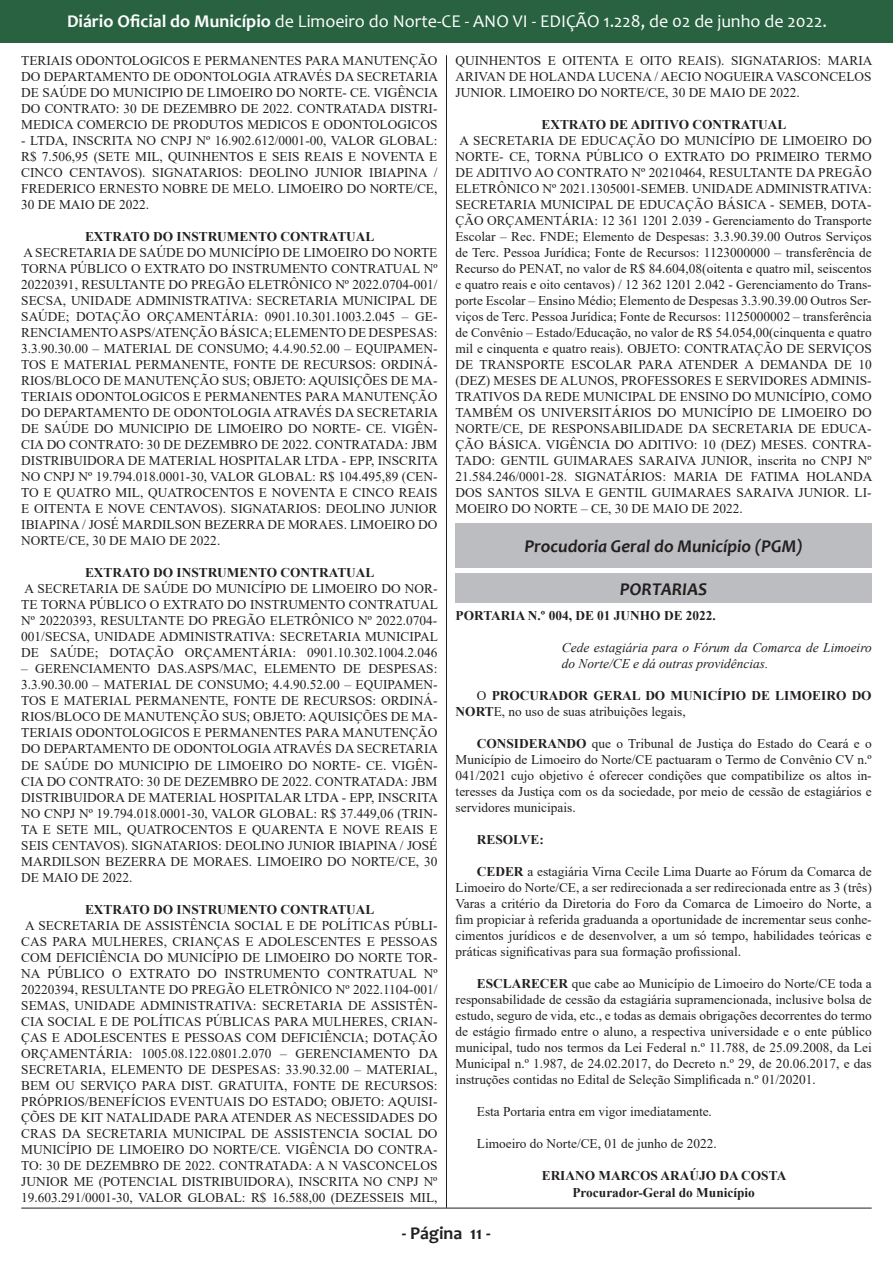
<style>
.page{position:relative;width:893px;height:1263px;background:#fff}
.page>*{position:absolute;margin:0;border:0;box-sizing:border-box;transform-origin:0 0}
.t1{font:18px "Candara";color:#fff}
.t2{font:italic 700 18px "Candara";color:#231f20}
.t3{font:700 18px "Candara";color:#231f20}
.t4{font:13.35px/16px "Times New Roman";color:#231f20;text-align:justify}
.t5{font:700 13.35px/16px "Times New Roman";color:#231f20}
.t6{font:italic 13.35px/16px "Times New Roman";color:#231f20}
.s1{font-weight:700}
.s2{font-weight:400}
</style>
<div class="page">
<div style="left:0;top:0;width:892px;height:42px;background:#286240"></div>
<hr style="left:446px;top:55px;width:1px;height:1153px;background:#231f20">
<hr style="left:21px;top:1208px;width:851px;height:1px;background:#231f20">
<div style="left:455px;top:523px;width:417px;height:44px;background:#bcbdc0"></div>
<div style="left:455px;top:574px;width:417px;height:29px;background:#bcbdc0"></div>
<h1 class="t1" style="left:67px;top:10px;width:761px"><span class="s1">Diário Oficial do Município</span> de Limoeiro do Norte-CE - ANO VI - EDIÇÃO 1.228, de 02 de junho de 2022.</h1>
<p class="t4" style="left:21px;top:52px;width:418px">TERIAIS ODONTOLOGICOS E PERMANENTES PARA MANUTENÇÃO DO DEPARTAMENTO DE ODONTOLOGIA ATRAVÉS DA SECRETARIA DE SAÚDE DO MUNICIPIO DE LIMOEIRO DO NORTE- CE. VIGÊNCIA DO CONTRATO: 30 DE DEZEMBRO DE 2022. CONTRATADA DISTRI-MEDICA COMERCIO DE PRODUTOS MEDICOS E ODONTOLOGICOS</p>
<p class="t4" style="left:21px;top:132px;width:418px">- LTDA, INSCRITA NO CNPJ Nº 16.902.612/0001-00, VALOR GLOBAL:<br>R$ 7.506,95 (SETE MIL, QUINHENTOS E SEIS REAIS E NOVENTA E CINCO CENTAVOS). SIGNATARIOS: DEOLINO JUNIOR IBIAPINA / FREDERICO ERNESTO NOBRE DE MELO. LIMOEIRO DO NORTE/CE, 30 DE MAIO DE 2022.</p>
<p class="t5" style="left:85px;top:228px;width:291px">EXTRATO DO INSTRUMENTO CONTRATUAL</p>
<p class="t4" style="left:21px;top:244px;width:418px">A SECRETARIA DE SAÚDE DO MUNICÍPIO DE LIMOEIRO DO NORTE TORNA PÚBLICO O EXTRATO DO INSTRUMENTO CONTRATUAL Nº 20220391, RESULTANTE DO PREGÃO ELETRÔNICO Nº 2022.0704-001/ SECSA, UNIDADE ADMINISTRATIVA: SECRETARIA MUNICIPAL DE SAÚDE; DOTAÇÃO ORÇAMENTÁRIA: 0901.10.301.1003.2.045 – GE-RENCIAMENTO ASPS/ATENÇÃO BÁSICA; ELEMENTO DE DESPESAS:<br>3.3.90.30.00 – MATERIAL DE CONSUMO; 4.4.90.52.00 – EQUIPAMEN-TOS E MATERIAL PERMANENTE, FONTE DE RECURSOS: ORDINÁ-RIOS/BLOCO DE MANUTENÇÃO SUS; OBJETO: AQUISIÇÕES DE MA-TERIAIS ODONTOLOGICOS E PERMANENTES PARA MANUTENÇÃO DO DEPARTAMENTO DE ODONTOLOGIA ATRAVÉS DA SECRETARIA DE SAÚDE DO MUNICIPIO DE LIMOEIRO DO NORTE- CE. VIGÊN-CIA DO CONTRATO: 30 DE DEZEMBRO DE 2022. CONTRATADA: JBM DISTRIBUIDORA DE MATERIAL HOSPITALAR LTDA - EPP, INSCRITA NO CNPJ Nº 19.794.018.0001-30, VALOR GLOBAL: R$ 104.495,89 (CEN-TO E QUATRO MIL, QUATROCENTOS E NOVENTA E CINCO REAIS E OITENTA E NOVE CENTAVOS). SIGNATARIOS: DEOLINO JUNIOR IBIAPINA / JOSÉ MARDILSON BEZERRA DE MORAES. LIMOEIRO DO NORTE/CE, 30 DE MAIO DE 2022.</p>
<p class="t5" style="left:85px;top:564px;width:291px">EXTRATO DO INSTRUMENTO CONTRATUAL</p>
<p class="t4" style="left:21px;top:580px;width:418px">A SECRETARIA DE SAÚDE DO MUNICÍPIO DE LIMOEIRO DO NOR-TE TORNA PÚBLICO O EXTRATO DO INSTRUMENTO CONTRATUAL Nº 20220393, RESULTANTE DO PREGÃO ELETRÔNICO Nº 2022.0704- 001/SECSA, UNIDADE ADMINISTRATIVA: SECRETARIA MUNICIPAL DE SAÚDE; DOTAÇÃO ORÇAMENTÁRIA: 0901.10.302.1004.2.046</p>
<p class="t4" style="left:21px;top:660px;width:418px">– GERENCIAMENTO DAS.ASPS/MAC, ELEMENTO DE DESPESAS:<br>3.3.90.30.00 – MATERIAL DE CONSUMO; 4.4.90.52.00 – EQUIPAMEN-TOS E MATERIAL PERMANENTE, FONTE DE RECURSOS: ORDINÁ-RIOS/BLOCO DE MANUTENÇÃO SUS; OBJETO: AQUISIÇÕES DE MA-TERIAIS ODONTOLOGICOS E PERMANENTES PARA MANUTENÇÃO DO DEPARTAMENTO DE ODONTOLOGIA ATRAVÉS DA SECRETARIA DE SAÚDE DO MUNICIPIO DE LIMOEIRO DO NORTE- CE. VIGÊN-CIA DO CONTRATO: 30 DE DEZEMBRO DE 2022. CONTRATADA: JBM DISTRIBUIDORA DE MATERIAL HOSPITALAR LTDA - EPP, INSCRITA NO CNPJ Nº 19.794.018.0001-30, VALOR GLOBAL: R$ 37.449,06 (TRIN-TA E SETE MIL, QUATROCENTOS E QUARENTA E NOVE REAIS E SEIS CENTAVOS). SIGNATARIOS: DEOLINO JUNIOR IBIAPINA / JOSÉ MARDILSON BEZERRA DE MORAES. LIMOEIRO DO NORTE/CE, 30<br>DE MAIO DE 2022.</p>
<p class="t5" style="left:85px;top:901px;width:291px">EXTRATO DO INSTRUMENTO CONTRATUAL</p>
<p class="t4" style="left:21px;top:917px;width:418px">A SECRETARIA DE ASSISTÊNCIA SOCIAL E DE POLÍTICAS PÚBLI-CAS PARA MULHERES, CRIANÇAS E ADOLESCENTES E PESSOAS COM DEFICIÊNCIA DO MUNICÍPIO DE LIMOEIRO DO NORTE TOR-NA PÚBLICO O EXTRATO DO INSTRUMENTO CONTRATUAL Nº 20220394, RESULTANTE DO PREGÃO ELETRÔNICO Nº 2022.1104-001/ SEMAS, UNIDADE ADMINISTRATIVA: SECRETARIA DE ASSISTÊN-CIA SOCIAL E DE POLÍTICAS PÚBLICAS PARA MULHERES, CRIAN-ÇAS E ADOLESCENTES E PESSOAS COM DEFICIÊNCIA; DOTAÇÃO ORÇAMENTÁRIA: 1005.08.122.0801.2.070 – GERENCIAMENTO DA SECRETARIA, ELEMENTO DE DESPESAS: 33.90.32.00 – MATERIAL, BEM OU SERVIÇO PARA DIST. GRATUITA, FONTE DE RECURSOS:<br>PRÓPRIOS/BENEFÍCIOS EVENTUAIS DO ESTADO; OBJETO: AQUISI-ÇÕES DE KIT NATALIDADE PARA ATENDER AS NECESSIDADES DO CRAS DA SECRETARIA MUNICIPAL DE ASSISTENCIA SOCIAL DO MUNICÍPIO DE LIMOEIRO DO NORTE/CE. VIGÊNCIA DO CONTRA-TO: 30 DE DEZEMBRO DE 2022. CONTRATADA: A N VASCONCELOS JUNIOR ME (POTENCIAL DISTRIBUIDORA), INSCRITA NO CNPJ Nº 19.603.291/0001-30, VALOR GLOBAL: R$ 16.588,00 (DEZESSEIS MIL,</p>
<p class="t4" style="left:455px;top:52px;width:418px">QUINHENTOS E OITENTA E OITO REAIS). SIGNATARIOS: MARIA ARIVAN DE HOLANDA LUCENA / AECIO NOGUEIRA VASCONCELOS JUNIOR. LIMOEIRO DO NORTE/CE, 30 DE MAIO DE 2022.</p>
<p class="t5" style="left:541px;top:116px;width:246px">EXTRATO DE ADITIVO CONTRATUAL</p>
<p class="t4" style="left:455px;top:132px;width:418px;text-indent:4px">A SECRETARIA DE EDUCAÇÃO DO MUNICÍPIO DE LIMOEIRO DO NORTE- CE, TORNA PÚBLICO O EXTRATO DO PRIMEIRO TERMO DE ADITIVO AO CONTRATO Nº 20210464, RESULTANTE DA PREGÃO ELETRÔNICO Nº 2021.1305001-SEMEB. UNIDADE ADMINISTRATIVA:<br>SECRETARIA MUNICIPAL DE EDUCAÇÃO BÁSICA - SEMEB, DOTA-ÇÃO ORÇAMENTÁRIA: 12 361 1201 2.039 - Gerenciamento do Transporte Escolar – Rec. FNDE; Elemento de Despesas: 3.3.90.39.00 Outros Serviços de Terc. Pessoa Jurídica; Fonte de Recursos: 1123000000 – transferência de Recurso do PENAT, no valor de R$ 84.604,08(oitenta e quatro mil, seiscentos e quatro reais e oito centavos) / 12 362 1201 2.042 - Gerenciamento do Trans&shy;porte Escolar – Ensino Médio; Elemento de Despesas 3.3.90.39.00 Outros Ser&shy;viços de Terc. Pessoa Jurídica; Fonte de Recursos: 1125000002 – transferência de Convênio – Estado/Educação, no valor de R$ 54.054,00(cinquenta e quatro mil e cinquenta e quatro reais). OBJETO: CONTRATAÇÃO DE SERVIÇOS DE TRANSPORTE ESCOLAR PARA ATENDER A DEMANDA DE 10 (DEZ) MESES DE ALUNOS, PROFESSORES E SERVIDORES ADMINIS-TRATIVOS DA REDE MUNICIPAL DE ENSINO DO MUNICÍPIO, COMO TAMBÉM OS UNIVERSITÁRIOS DO MUNICÍPIO DE LIMOEIRO DO NORTE/CE, DE RESPONSABILIDADE DA SECRETARIA DE EDUCA-ÇÃO BÁSICA. VIGÊNCIA DO ADITIVO: 10 (DEZ) MESES. CONTRA-TADO: GENTIL GUIMARAES SARAIVA JUNIOR, inscrita no CNPJ Nº 21.584.246/0001-28. SIGNATÁRIOS: MARIA DE FATIMA HOLANDA DOS SANTOS SILVA E GENTIL GUIMARAES SARAIVA JUNIOR. LI-MOEIRO DO NORTE – CE, 30 DE MAIO DE 2022.</p>
<p class="t2" style="left:524px;top:535px;width:280px">Procudoria Geral do Município (PGM)</p>
<p class="t2" style="left:620px;top:578px;width:89px">PORTARIAS</p>
<p class="t5" style="left:456px;top:607px;width:262px">PORTARIA N.º 004, DE 01 JUNHO DE 2022.</p>
<p class="t6" style="left:562px;top:639px;width:311px">Cede estagiária para o Fórum da Comarca de Limoeiro do Norte/CE e dá outras providências.</p>
<p class="t5" style="left:456px;top:687px;width:418px;text-indent:21px"><span class="s2">O</span> PROCURADOR GERAL DO MUNICÍPIO DE LIMOEIRO DO<br>NORT<span class="s2">E, no uso de suas atribuições legais,</span></p>
<p class="t4" style="left:456px;top:735px;width:418px;text-indent:21px"><span class="s1">CONSIDERANDO</span> que o Tribunal de Justiça do Estado do Ceará e o Município de Limoeiro do Norte/CE pactuaram o Termo de Convênio CV n.º 041/2021 cujo objetivo é oferecer condições que compatibilize os altos in&shy;teresses da Justiça com os da sociedade, por meio de cessão de estagiários e servidores municipais.</p>
<p class="t5" style="left:477px;top:831px;width:69px">RESOLVE:</p>
<p class="t4" style="left:456px;top:863px;width:418px;text-indent:21px"><span class="s1">CEDER</span> a estagiária Virna Cecile Lima Duarte ao Fórum da Comarca de Limoeiro do Norte/CE, a ser redirecionada a ser redirecionada entre as 3 (três)<br>Varas a critério da Diretoria do Foro da Comarca de Limoeiro do Norte, a fim propiciar à referida graduanda a oportunidade de incrementar seus conhe&shy;cimentos jurídicos e de desenvolver, a um só tempo, habilidades teóricas e práticas significativas para sua formação profissional.</p>
<p class="t4" style="left:456px;top:975px;width:418px;text-indent:21px"><span class="s1">ESCLARECER</span> que cabe ao Município de Limoeiro do Norte/CE toda a responsabilidade de cessão da estagiária supramencionada, inclusive bolsa de estudo, seguro de vida, etc., e todas as demais obrigações decorrentes do termo de estágio firmado entre o aluno, a respectiva universidade e o ente público municipal, tudo nos termos da Lei Federal n.º 11.788, de 25.09.2008, da Lei Municipal n.º 1.987, de 24.02.2017, do Decreto n.º 29, de 20.06.2017, e das instruções contidas no Edital de Seleção Simplificada n.º 01/20201.</p>
<p class="t4" style="left:477px;top:1103px;width:237px">Esta Portaria entra em vigor imediatamente.</p>
<p class="t4" style="left:477px;top:1135px;width:241px">Limoeiro do Norte/CE, 01 de junho de 2022.</p>
<p class="t5" style="left:542px;top:1167px;width:246px">ERIANO MARCOS ARAÚJO DA COSTA</p>
<p class="t5" style="left:572px;top:1183px;width:184px">Procurador-Geral do Município</p>
<h1 class="t3" style="left:402px;top:1222px;width:90px">- Página 11 -</h1>
</div>
